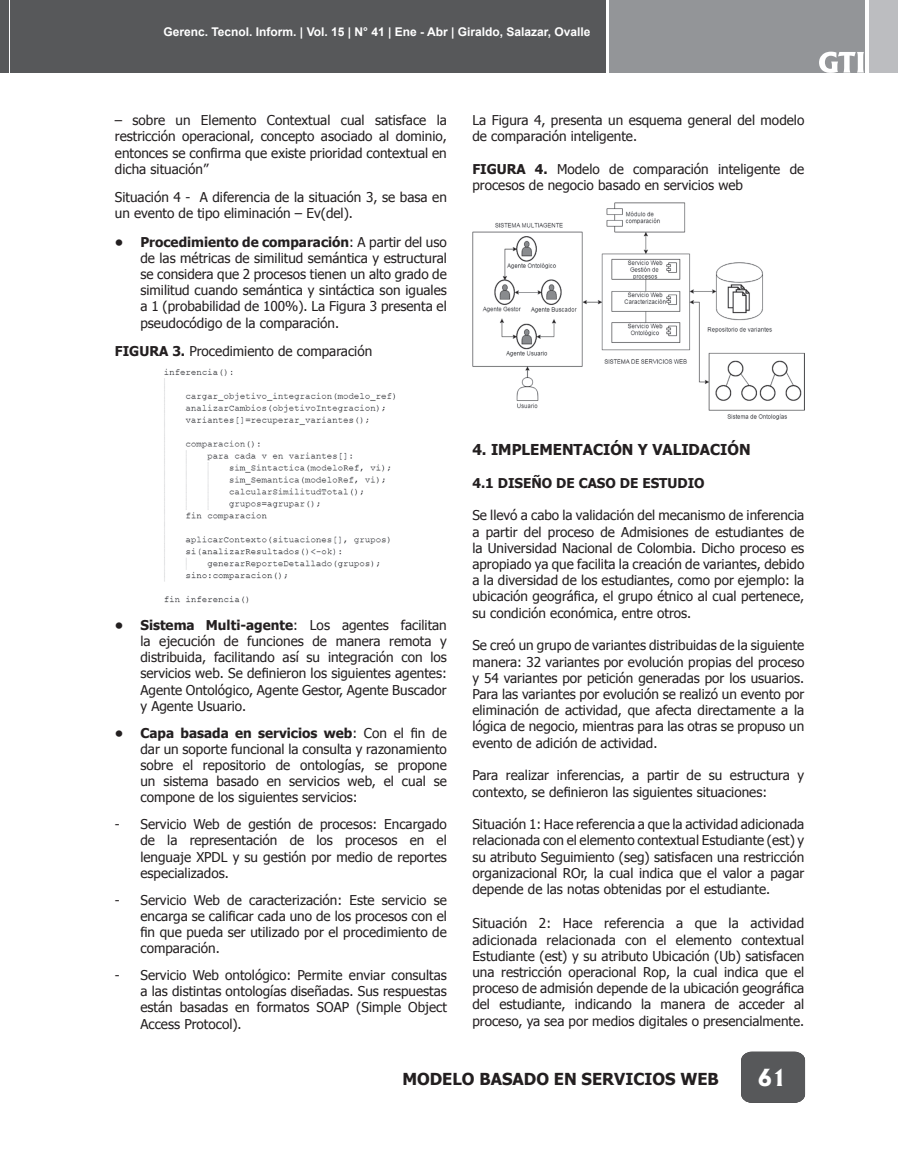
<style>
.page{position:relative;width:898px;height:1166px;background:#fff}
.page>*{position:absolute;margin:0;border:0;box-sizing:border-box;transform-origin:0 0}
.t1{font:800 22.5px "Albertus";color:#fff}
.t2{font:700 16.5px "Tahoma";color:#231f20}
.t3{font:700 15px "Tahoma";color:#231f20}
.t4{font:13.5px/16.2px "Tahoma";color:#231f20;text-align:justify}
.t5{font:700 13.5px "Tahoma";color:#231f20}
.t6{font:700 12px "Arial";color:#fff}
.s1{font-weight:700}
</style>
<div class="page">
<div style="left:10px;top:0;width:595px;height:73px;background:#57585a"></div>
<div style="left:609px;top:0;width:255px;height:73px;background:#939598"></div>
<div style="left:868px;top:0;width:29px;height:73px;background:#bcbdc0"></div>
<div style="left:741px;top:1051px;width:63px;height:51px;background:#57585a"></div>
<div style="left:0;top:0;width:9px;height:73px;background:#57585a"></div>
<svg style="left:819px;top:52px;width:44px;height:21px"></svg>
<img style="left:164px;top:368px;width:232px;height:235px">
<img style="left:472px;top:202px;width:332px;height:218px">
<p class="t6" style="left:163px;top:24px;width:428px">Gerenc. Tecnol. Inform. | Vol. 15 | N° 41 | Ene - Abr | Giraldo, Salazar, Ovalle</p>
<p class="t4" style="left:115px;top:112px;width:333px">– sobre un Elemento Contextual cual satisface la restricción operacional, concepto asociado al dominio, entonces se confirma que existe prioridad contextual en dicha situación”</p>
<p class="t4" style="left:115px;top:188px;width:333px">Situación 4 - A diferencia de la situación 3, se basa en un evento de tipo eliminación – Ev(del).</p>
<p class="t4" style="left:140px;top:233px;width:308px;text-indent:-26px"><span class="s1">• Procedimiento de comparación</span>: A partir del uso de las métricas de similitud semántica y estructural se considera que 2 procesos tienen un alto grado de similitud cuando semántica y sintáctica son iguales a 1 (probabilidad de 100%). La Figura 3 presenta el pseudocódigo de la comparación.</p>
<p class="t4" style="left:115px;top:342px;width:259px"><span class="s1">FIGURA 3.</span> Procedimiento de comparación</p>
<p class="t4" style="left:472px;top:112px;width:333px">La Figura 4, presenta un esquema general del modelo de comparación inteligente.</p>
<p class="t4" style="left:472px;top:160px;width:333px"><span class="s1">FIGURA 4.</span> Modelo de comparación inteligente de procesos de negocio basado en servicios web</p>
<p class="t4" style="left:140px;top:616px;width:308px;text-indent:-26px"><span class="s1">• Sistema Multi-agente</span>: Los agentes facilitan la ejecución de funciones de manera remota y distribuida, facilitando así su integración con los servicios web. Se definieron los siguientes agentes:<br>Agente Ontológico, Agente Gestor, Agente Buscador y Agente Usuario.</p>
<p class="t4" style="left:140px;top:723px;width:308px;text-indent:-26px"><span class="s1">• Capa basada en servicios web</span>: Con el fin de dar un soporte funcional la consulta y razonamiento sobre el repositorio de ontologías, se propone un sistema basado en servicios web, el cual se compone de los siguientes servicios:</p>
<p class="t4" style="left:140px;top:815px;width:308px;text-indent:-26px">- Servicio Web de gestión de procesos: Encargado de la representación de los procesos en el lenguaje XPDL y su gestión por medio de reportes especializados.</p>
<p class="t4" style="left:140px;top:890px;width:308px;text-indent:-26px">- Servicio Web de caracterización: Este servicio se encarga se calificar cada uno de los procesos con el fin que pueda ser utilizado por el procedimiento de comparación.</p>
<p class="t4" style="left:140px;top:965px;width:308px;text-indent:-26px">- Servicio Web ontológico: Permite enviar consultas a las distintas ontologías diseñadas. Sus respuestas están basadas en formatos SOAP (Simple Object Access Protocol).</p>
<p class="t3" style="left:472px;top:439px;width:280px">4. IMPLEMENTACIÓN Y VALIDACIÓN</p>
<p class="t5" style="left:472px;top:473px;width:234px">4.1 DISEÑO DE CASO DE ESTUDIO</p>
<p class="t4" style="left:472px;top:506px;width:333px">Se llevó a cabo la validación del mecanismo de inferencia a partir del proceso de Admisiones de estudiantes de la Universidad Nacional de Colombia. Dicho proceso es apropiado ya que facilita la creación de variantes, debido a la diversidad de los estudiantes, como por ejemplo: la ubicación geográfica, el grupo étnico al cual pertenece, su condición económica, entre otros.</p>
<p class="t4" style="left:472px;top:636px;width:333px">Se creó un grupo de variantes distribuidas de la siguiente manera: 32 variantes por evolución propias del proceso y 54 variantes por petición generadas por los usuarios.<br>Para las variantes por evolución se realizó un evento por eliminación de actividad, que afecta directamente a la lógica de negocio, mientras para las otras se propuso un evento de adición de actividad.</p>
<p class="t4" style="left:472px;top:766px;width:333px">Para realizar inferencias, a partir de su estructura y contexto, se definieron las siguientes situaciones:</p>
<p class="t4" style="left:472px;top:815px;width:333px">Situación 1: Hace referencia a que la actividad adicionada relacionada con el elemento contextual Estudiante (est) y su atributo Seguimiento (seg) satisfacen una restricción organizacional ROr, la cual indica que el valor a pagar depende de las notas obtenidas por el estudiante.</p>
<p class="t4" style="left:472px;top:914px;width:333px">Situación 2: Hace referencia a que la actividad adicionada relacionada con el elemento contextual Estudiante (est) y su atributo Ubicación (Ub) satisfacen una restricción operacional Rop, la cual indica que el proceso de admisión depende de la ubicación geográfica del estudiante, indicando la manera de acceder al proceso, ya sea por medios digitales o presencialmente.</p>
<p class="t2" style="left:402px;top:1067px;width:318px">MODELO BASADO EN SERVICIOS WEB</p>
<h1 class="t1" style="left:757px;top:1062px;width:31px">61</h1>
</div>
